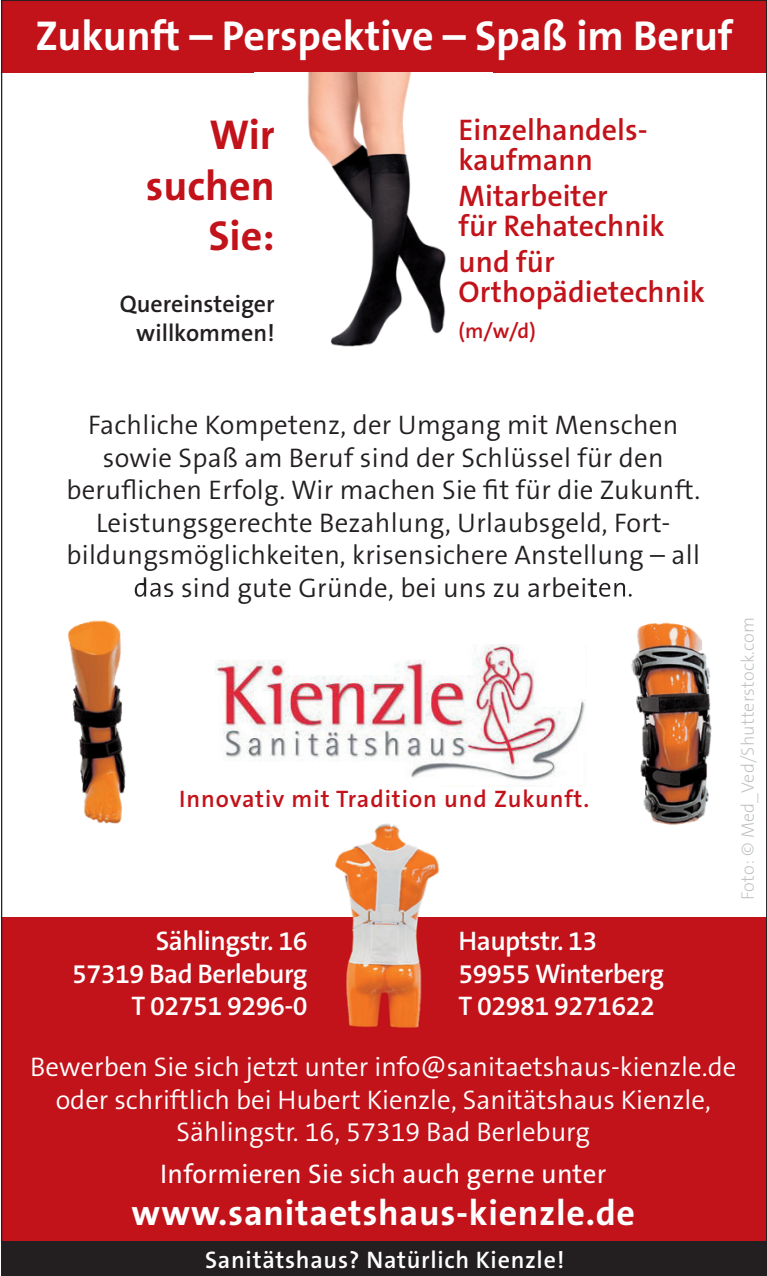
<style>
.page{position:relative;width:767px;height:1276px;background:#fff}
.page>*{position:absolute;margin:0;border:0;box-sizing:border-box;transform-origin:0 0}
.t1{font:700 42px "The Sans B W7";color:#fff}
.t2{font:700 42px/50.4px "The Sans B W7";color:#c2121a;text-align:right}
.t3{font:700 36px "The Sans B W7";letter-spacing:.02em;color:#fff}
.t4{font:600 30px/30px "The Sans B W6";color:#c2121a}
.t5{font:300 27px "The Sans B W4";letter-spacing:.01em;color:#231f20}
.t6{font:300 27px/32.4px "The Sans B W4";color:#fff;text-align:center}
.t7{font:600 27px/32.4px "The Sans B W6";letter-spacing:-.02em;color:#fff;text-align:right}
.t8{font:27px "The Sans B W5 Plain";letter-spacing:.01em;color:#fff}
.t9{font:600 24px "The Sans B W6";letter-spacing:.04em;color:#c2121a}
.t10{font:600 24px "The Sans B W6";letter-spacing:.03em;color:#fff}
.t11{font:600 24px/28.8px "The Sans B W6";color:#231f20;text-align:right}
.t12{font:600 21px "The Sans B W6";color:#c2121a}
.t13{font:200 18px "The Sans B W2";letter-spacing:.01em;color:#bcbdc0}
</style>
<div class="page">
<img style="left:215px;top:644px;width:370px;height:142px">
<div style="left:1px;top:0;width:766px;height:72px;background:#c2121a"></div>
<div style="left:1px;top:917px;width:766px;height:354px;background:#c2121a"></div>
<div style="left:1px;top:1241px;width:766px;height:35px;background:#231f20"></div>
<img style="left:307px;top:72px;width:139px;height:275px">
<img style="left:134px;top:579px;width:13px;height:13px">
<svg style="left:150px;top:582px;width:11px;height:10px"></svg>
<img style="left:68px;top:592px;width:93px;height:232px">
<svg style="left:135px;top:592px;width:11px;height:5px"></svg>
<svg style="left:150px;top:592px;width:10px;height:5px"></svg>
<svg style="left:599px;top:582px;width:12px;height:15px"></svg>
<img style="left:614px;top:582px;width:12px;height:15px">
<svg style="left:628px;top:593px;width:4px;height:4px"></svg>
<img style="left:631px;top:622px;width:81px;height:203px">
<img style="left:334px;top:823px;width:106px;height:205px">
<p class="t1" style="left:36px;top:9px;width:699px">Zukunft – Perspektive – Spaß im Beruf</p>
<p class="t2" style="left:146px;top:110px;width:130px">Wir suchen<br>Sie:</p>
<p class="t11" style="left:120px;top:289px;width:156px">Quereinsteiger willkommen!</p>
<p class="t4" style="left:458px;top:115px;width:191px">Einzelhandels&shy;kaufmann</p>
<p class="t4" style="left:458px;top:181px;width:207px">Mitarbeiter<br>für Rehatechnik</p>
<p class="t4" style="left:458px;top:247px;width:248px">und für<br>Orthopädietechnik</p>
<p class="t12" style="left:458px;top:318px;width:79px">(m/w/d)</p>
<p class="t5" style="left:88px;top:408px;width:591px">Fachliche Kompetenz, der Umgang mit Menschen</p>
<p class="t5" style="left:103px;top:440px;width:562px">sowie Spaß am Beruf sind der Schlüssel für den</p>
<p class="t5" style="left:66px;top:473px;width:635px">beruflichen Erfolg. Wir machen Sie fit für die Zukunft.</p>
<p class="t5" style="left:96px;top:505px;width:576px">Leistungsgerechte Bezahlung, Urlaubsgeld, Fort-</p>
<p class="t5" style="left:67px;top:537px;width:635px">bildungsmöglichkeiten, krisensichere Anstellung – all</p>
<p class="t5" style="left:133px;top:570px;width:466px">d sind gute Gründe, bei uns zu arbeit</p>
<p class="t5" style="left:163px;top:570px;width:13px">s</p>
<p class="t9" style="left:179px;top:783px;width:412px">Innovativ mit Tradition und Zukunft.</p>
<p class="t7" style="left:72px;top:925px;width:237px">Sählingstr. 16<br>57319 Bad Berleburg<br>T 02751 9296-0</p>
<p class="t7" style="left:458px;top:925px;width:207px;text-align:left">Hauptstr. 13<br>59955 Winterberg<br>T 02981 9271622</p>
<p class="t13" style="left:736px;top:900px;width:284px;rotate:-90deg">Foto: © Med_Ved/Shutterstock.com</p>
<p class="t6" style="left:30px;top:1051px;width:707px">Bewerben Sie sich jetzt unter info@sanitaetshaus-kienzle.de oder schriftlich bei Hubert Kienzle, Sanitätshaus Kienzle,<br>Sählingstr. 16, 57319 Bad Berleburg</p>
<p class="t8" style="left:160px;top:1156px;width:448px">Informieren Sie sich auch gerne unter</p>
<p class="t3" style="left:132px;top:1189px;width:505px">www.sanitaetshaus-kienzle.de</p>
<p class="t10" style="left:205px;top:1244px;width:361px">Sanitätshaus? Natürlich Kienzle!</p>
</div>
